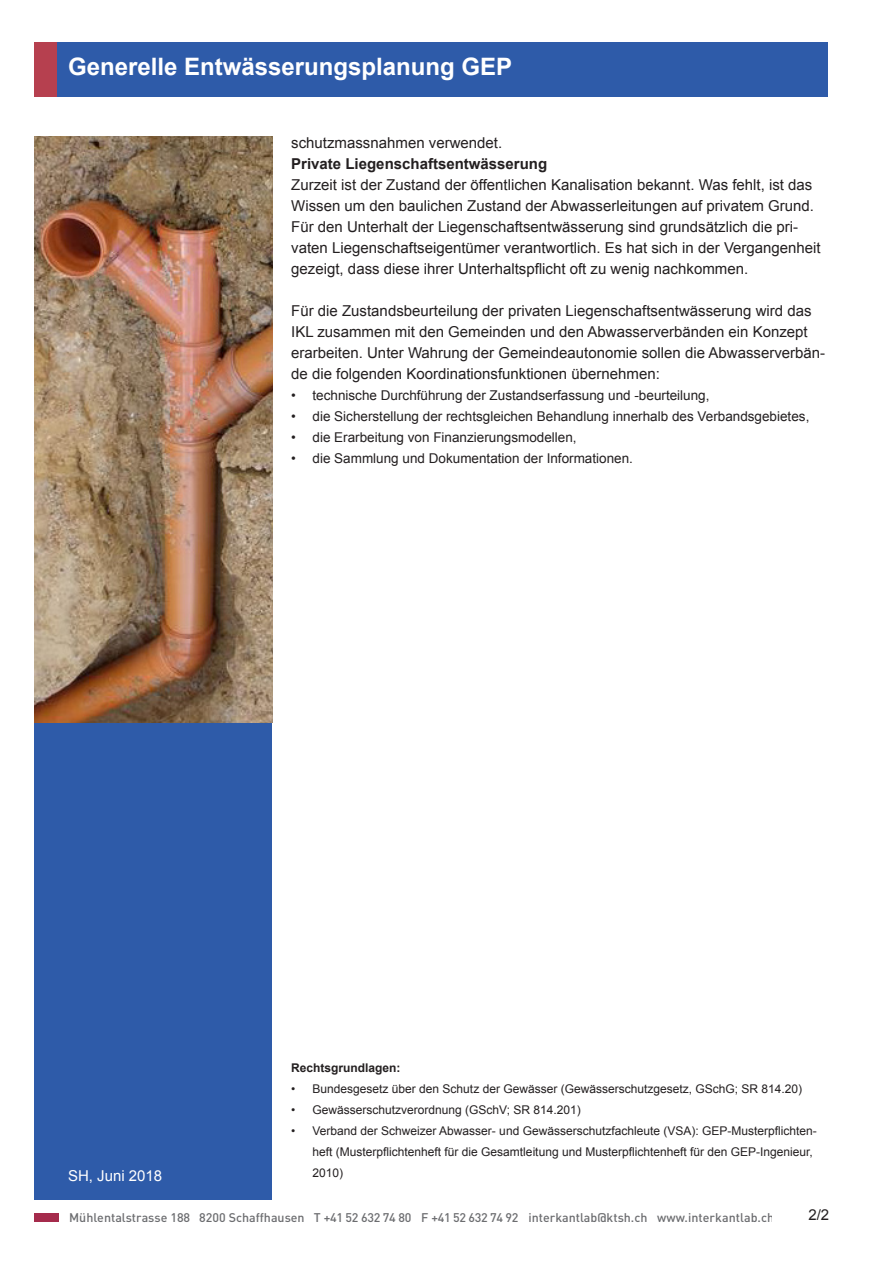
<style>
.page{position:relative;width:893px;height:1263px;background:#fff}
.page>*{position:absolute;margin:0;border:0;box-sizing:border-box;transform-origin:0 0}
.t1{font:700 24px "Arial";color:#fff}
.t2{font:15px/21px "Arial";color:#231f20}
.t3{font:700 15px "Arial";color:#231f20}
.t4{font:15px "Arial";color:#fff}
.t5{font:13.5px "Arial";color:#231f20}
.t6{font:500 12.45px "DINOT";color:#6c6d70}
.t7{font:12px/21px "Arial";color:#231f20}
.t8{font:700 12px "Arial";color:#231f20}
</style>
<div class="page">
<div style="left:34px;top:1213px;width:25px;height:9px;background:#a52b4c"></div>
<div style="left:34px;top:43px;width:25px;height:54px;background:#b6404f"></div>
<div style="left:57px;top:43px;width:771px;height:54px;background:#2e5ba9"></div>
<div style="left:34px;top:137px;width:238px;height:1063px;background:#2e5ba9"></div>
<img style="left:34px;top:136px;width:238px;height:587px">
<h1 class="t1" style="left:68px;top:51px;width:446px">Generelle Entwässerungsplanung GEP</h1>
<p class="t2" style="left:291px;top:132px;width:212px">schutzmassnahmen verwendet.</p>
<p class="t3" style="left:291px;top:154px;width:257px">Private Liegenschaftsentwässerung</p>
<p class="t2" style="left:291px;top:174px;width:531px">Zurzeit ist der Zustand der öffentlichen Kanalisation bekannt. Was fehlt, ist das Wissen um den baulichen Zustand der Abwasserleitungen auf privatem Grund.<br>Für den Unterhalt der Liegenschaftsentwässerung sind grundsätzlich die pri&shy;vaten Liegenschaftseigentümer verantwortlich. Es hat sich in der Vergangenheit gezeigt, dass diese ihrer Unterhaltspflicht oft zu wenig nachkommen.</p>
<p class="t2" style="left:291px;top:300px;width:535px">Für die Zustandsbeurteilung der privaten Liegenschaftsentwässerung wird das IKL zusammen mit den Gemeinden und den Abwasserverbänden ein Konzept erarbeiten. Unter Wahrung der Gemeindeautonomie sollen die Abwasserverbän&shy;de die folgenden Koordinationsfunktionen übernehmen:</p>
<p class="t5" style="left:291px;top:386px;width:420px">• technische Durchführung der Zustandserfassung und -beurteilung,</p>
<p class="t5" style="left:291px;top:407px;width:520px">• die Sicherstellung der rechtsgleichen Behandlung innerhalb des Verbandsgebietes,</p>
<p class="t5" style="left:291px;top:428px;width:287px">• die Erarbeitung von Finanzierungsmodellen,</p>
<p class="t5" style="left:291px;top:449px;width:343px">• die Sammlung und Dokumentation der Informationen.</p>
<p class="t4" style="left:68px;top:1166px;width:96px">SH, Juni 2018</p>
<p class="t8" style="left:291px;top:1060px;width:111px">Rechtsgrundlagen:</p>
<p class="t7" style="left:291px;top:1078px;width:512px">• Bundesgesetz über den Schutz der Gewässer (Gewässerschutzgesetz, GSchG; SR 814.20)</p>
<p class="t7" style="left:291px;top:1099px;width:291px">• Gewässerschutzverordnung (GSchV; SR 814.201)</p>
<p class="t7" style="left:313px;top:1120px;width:506px;text-indent:-21px">• Verband der Schweizer Abwasser- und Gewässerschutzfachleute (VSA): GEP-Musterpflichten&shy;heft (Musterpflichtenheft für die Gesamtleitung und Musterpflichtenheft für den GEP-Ingenieur,<br>2010)</p>
<p class="t6" style="left:69px;top:1210px;width:707px">Mühlentalstrasse 188 8200 Schaffhausen T +41 52 632 74 80 F +41 52 632 74 92 interkantlab@ktsh.ch www.interkantlab.ch</p>
<p class="t2" style="left:808px;top:1204px;width:22px">2/2</p>
</div>
